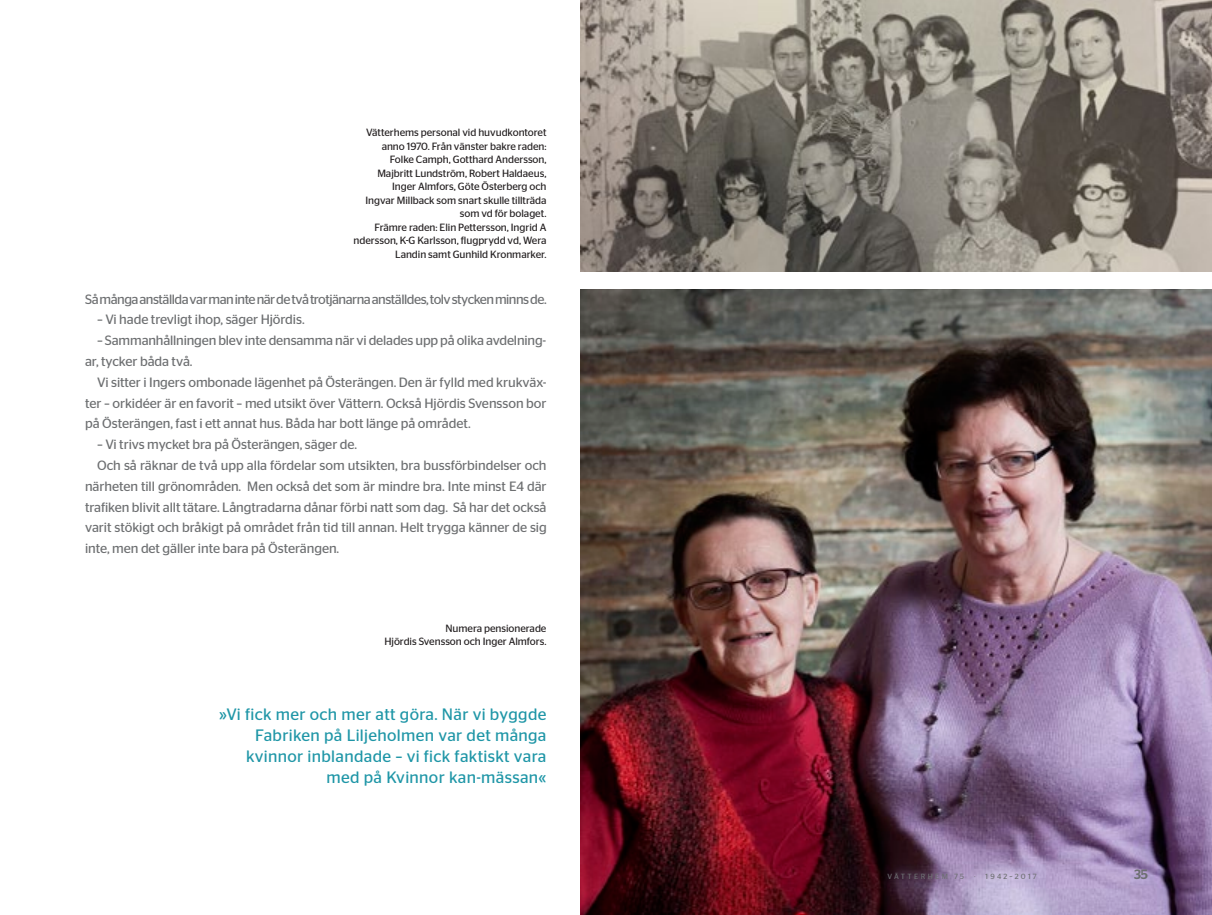
<style>
.page{position:relative;width:1212px;height:915px;background:#fff}
.page>*{position:absolute;margin:0;border:0;box-sizing:border-box;transform-origin:0 0}
.t1{font:16.5px/21px "Stag Sans";letter-spacing:.02em;color:#1f96a7;text-align:right}
.t2{font:13.5px/20.9px "Stag Sans";letter-spacing:-.005em;color:#6d6f71}
.t3{font:13.5px "Stag Sans";letter-spacing:-.035em;color:#6d6f71}
.t4{font:500 13.5px "Stag Sans";color:#6d6f71}
.t5{font:10.5px/13.5px "Stag Sans";letter-spacing:-.005em;color:#231f20;text-align:right}
.t6{font:7.5px "Stag Sans";letter-spacing:.32em;color:#6d6f71}
.t7{font:7.5px "Stag Sans";letter-spacing:.3em;color:#6d6f71}
</style>
<div class="page">
<img style="left:580px;top:289px;width:632px;height:625px">
<img style="left:580px;top:0;width:632px;height:271px">
<p class="t5" style="left:354px;top:125px;width:194px">Vätterhems personal vid huvudkontoret anno 1970. Från vänster bakre raden:<br>Folke Camph, Gotthard Andersson, Majbritt Lundström, Robert Haldaeus,<br>I nger Almfors, Göte Österberg och<br>I ngvar Millback som snart skulle tillträda som vd för bolaget.<br>Främre raden: Elin Pettersson, I ngrid A ndersson, K-G Karlsson, flugprydd vd, Wera Landin samt Gunhild Kronmarker.</p>
<p class="t3" style="left:85px;top:291px;width:463px">Så många anställda var man inte när de två trotjänarna anställdes, tolv stycken minns de.</p>
<p class="t2" style="left:97px;top:309px;width:209px">– Vi hade trevligt ihop, säger Hjördis.</p>
<p class="t2" style="left:85px;top:330px;width:463px;text-indent:12px">– Sammanhållningen blev inte densamma när vi delades upp på olika avdelning&shy;ar, tycker båda två.</p>
<p class="t2" style="left:85px;top:371px;width:463px;text-align:justify;text-indent:12px">Vi sitter i I ngers ombonade lägenhet på Österängen. Den är fylld med krukväx&shy;ter – orkidéer är en favorit – med utsikt över Vättern. Också Hjördis Svensson bor på Österängen, fast i ett annat hus. Båda har bott länge på området.</p>
<p class="t2" style="left:85px;top:434px;width:463px;text-indent:12px">– Vi trivs mycket bra på Österängen, säger de.<br>Och så räknar de två upp alla fördelar som utsikten, bra bussförbindelser och närheten till grönområden. Men också det som är mindre bra. I nte minst E4 där trafiken blivit allt tätare. Långtradarna dånar förbi natt som dag. Så har det också varit stökigt och bråkigt på området från tid till annan. Helt trygga känner de sig inte, men det gäller inte bara på Österängen.</p>
<p class="t5" style="left:384px;top:621px;width:164px">Numera pensionerade<br>Hjördis Svensson och I nger Almfors.</p>
<p class="t1" style="left:219px;top:703px;width:329px">»Vi fick mer och mer att göra. När vi byggde Fabriken på Liljeholmen var det många kvinnor inblandade – vi fick faktiskt vara med på Kvinnor kan-mässan«</p>
<p class="t6" style="left:887px;top:871px;width:78px">Vätterh em 75</p>
<p class="t7" style="left:974px;top:871px;width:64px">· 1942–2017</p>
<p class="t4" style="left:1134px;top:866px;width:16px">35</p>
</div>
